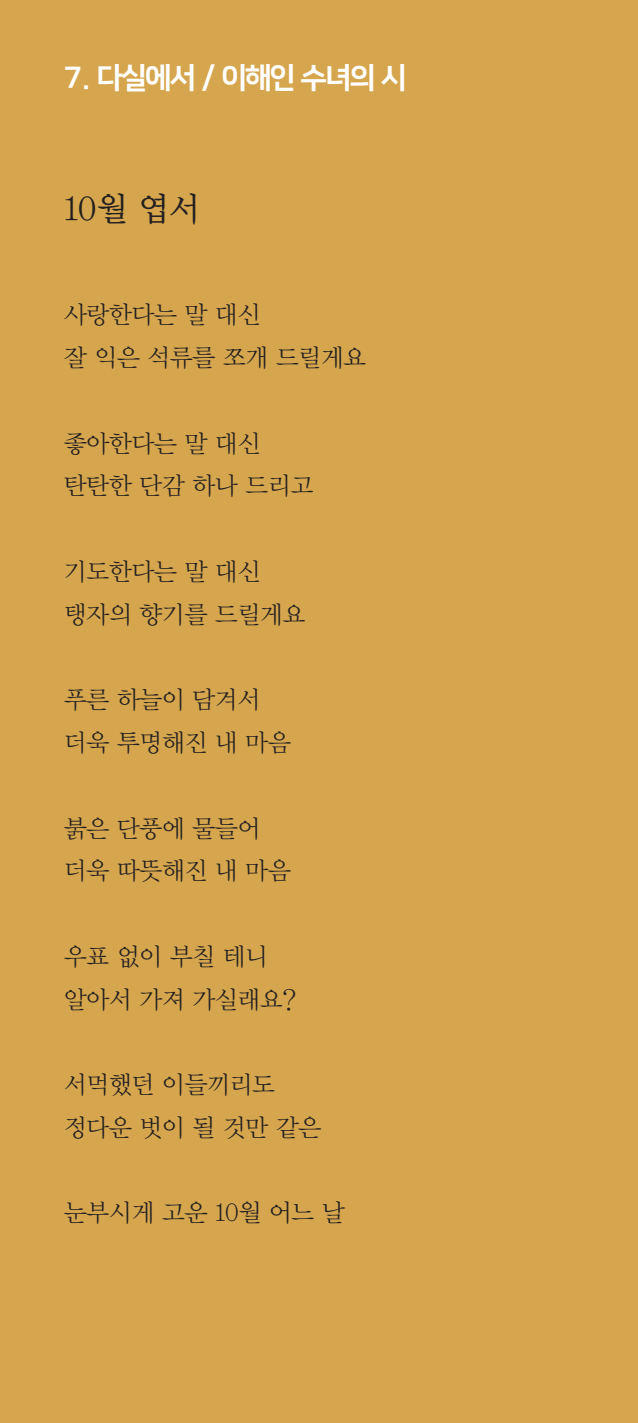
<style>
.page{position:relative;width:638px;height:1423px;background:#fff}
.page>*{position:absolute;margin:0;border:0;box-sizing:border-box;transform-origin:0 0}
.시제목_먹{font:33.75px "YDVY Mj O13";color:#231f20}
._1_제목_별색{font:29.25px "Nanum Square ac EB";letter-spacing:-.025em;color:#fff}
.시본문{font:24.75px "YDVY Mj O12";letter-spacing:-.03em;color:#231f20}
</style>
<div class="page">
<div style="left:0;top:0;width:638px;height:1422px;background:#d6a64e"></div>
<p class="_1_제목_별색" style="left:64px;top:62px;width:344px">7. 다실에서 / 이해인 수녀의 시</p>
<p class="시제목_먹" style="left:64px;top:189px;width:138px">10월 엽서</p>
<p class="시본문" style="left:64px;top:300px;width:198px">사랑한다는 말 대신</p>
<p class="시본문" style="left:64px;top:343px;width:304px">잘 익은 석류를 쪼개 드릴게요</p>
<p class="시본문" style="left:64px;top:428px;width:198px">좋아한다는 말 대신</p>
<p class="시본문" style="left:64px;top:471px;width:251px">탄탄한 단감 하나 드리고</p>
<p class="시본문" style="left:64px;top:557px;width:198px">기도한다는 말 대신</p>
<p class="시본문" style="left:64px;top:599px;width:243px">탱자의 향기를 드릴게요</p>
<p class="시본문" style="left:64px;top:685px;width:198px">푸른 하늘이 담겨서</p>
<p class="시본문" style="left:64px;top:728px;width:229px">더욱 투명해진 내 마음</p>
<p class="시본문" style="left:64px;top:813px;width:198px">붉은 단풍에 물들어</p>
<p class="시본문" style="left:64px;top:856px;width:229px">더욱 따뜻해진 내 마음</p>
<p class="시본문" style="left:64px;top:941px;width:206px">우표 없이 부칠 테니</p>
<p class="시본문" style="left:64px;top:984px;width:234px">알아서 가져 가실래요?</p>
<p class="시본문" style="left:64px;top:1070px;width:213px">서먹했던 이들끼리도</p>
<p class="시본문" style="left:64px;top:1112px;width:259px">정다운 벗이 될 것만 같은</p>
<p class="시본문" style="left:64px;top:1198px;width:283px">눈부시게 고운 10월 어느 날</p>
</div>
